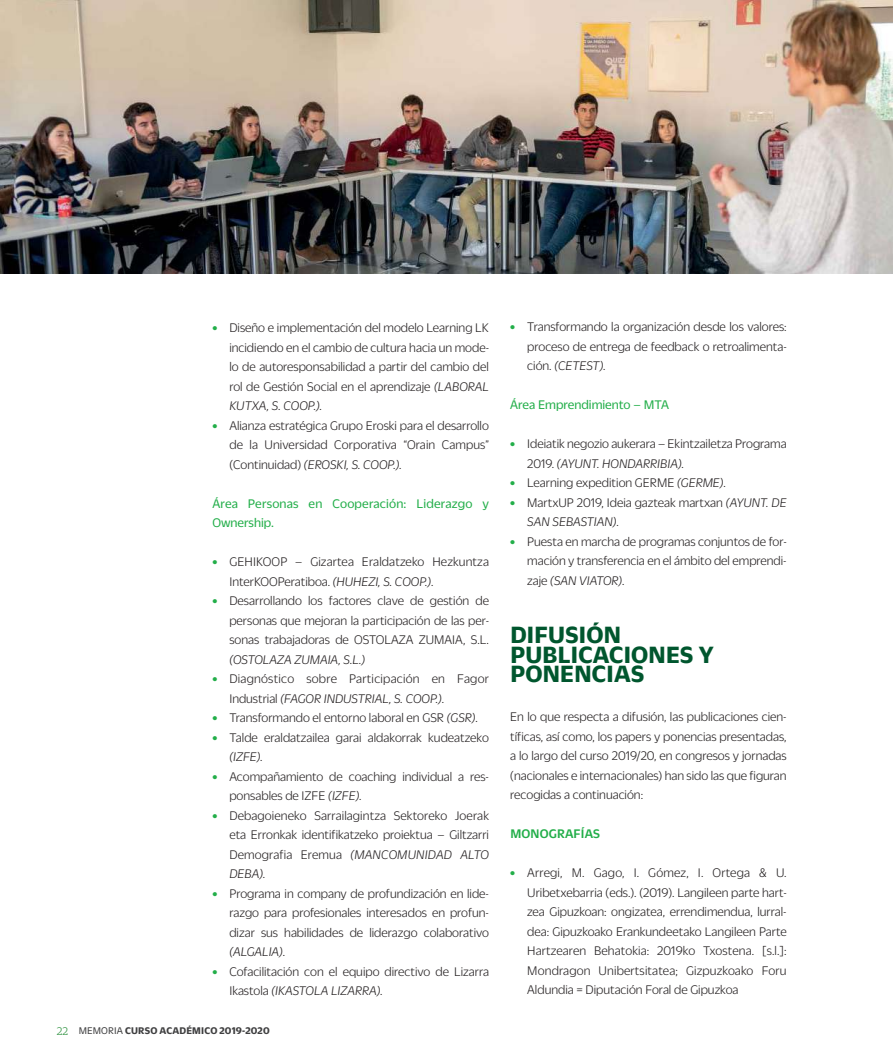
<style>
.page{position:relative;width:893px;height:1063px;background:#fff}
.page>*{position:absolute;margin:0;border:0;box-sizing:border-box;transform-origin:0 0}
.t1{font:700 25.5px/19.5px "Duplicate Sans";letter-spacing:.01em;color:#00562e}
.t2{font:300 13.5px/19.5px "Duplicate Sans";color:#231f20;text-align:justify}
.t3{font:300 13.5px/19.5px "Duplicate Sans";letter-spacing:.02em;color:#231f20}
.t4{font:13.5px/19.5px "Duplicate Sans";color:#22ae49}
.t5{font:italic 300 13.5px "Duplicate Sans";color:#231f20}
.t6{font:500 13.5px "Duplicate Sans";letter-spacing:.01em;color:#22ae49}
.t7{font:700 10.5px "Duplicate Sans";letter-spacing:.015em;color:#404041}
.s1{font-weight:800;color:#22ae49}
.s2{font-style:italic}
.s3{font-family:"Duplicate Slab";font-weight:300;font-size:12px;color:#2b903c}
.s4{font-weight:400}
</style>
<div class="page">
<img style="left:0;top:0;width:893px;height:273px">
<p class="t2" style="left:229px;top:319px;width:261px;text-indent:-17px"><span class="s1">•</span> Diseño e implementación del modelo Learning LK incidiendo en el cambio de cultura hacia un mode&shy;lo de autoresponsabilidad a partir del cambio del rol de Gestión Social en el aprendizaje <span class="s2">(LABORAL KUTXA, S. COOP.).</span></p>
<p class="t2" style="left:229px;top:416px;width:261px;text-indent:-17px"><span class="s1">•</span> Alianza estratégica Grupo Eroski para el desarrollo de la Universidad Corporativa “Orain Campus” (Continuidad) <span class="s2">(EROSKI, S. COOP.).</span></p>
<p class="t4" style="left:212px;top:494px;width:278px">Área Personas en Cooperación: Liderazgo y<br>Ownership.</p>
<p class="t2" style="left:229px;top:553px;width:261px;text-indent:-17px"><span class="s1">•</span> GEHIKOOP – Gizartea Eraldatzeko Hezkuntza<br>InterKOOPeratiboa. <span class="s2">(HUHEZI, S. COOP.).</span></p>
<p class="t2" style="left:229px;top:592px;width:261px;text-indent:-17px"><span class="s1">•</span> Desarrollando los factores clave de gestión de personas que mejoran la participación de las per&shy;sonas trabajadoras de OSTOLAZA ZUMAIA, S.L.</p>
<p class="t5" style="left:229px;top:655px;width:137px">(OSTOLAZA ZUMAIA, S.L.)</p>
<p class="t3" style="left:229px;top:670px;width:261px;text-indent:-17px"><span class="s1">•</span> Diagnóstico sobre Participación en Fagor<br>Industrial <span class="s2">(FAGOR INDUSTRIAL, S. COOP.).</span></p>
<p class="t2" style="left:212px;top:709px;width:267px"><span class="s1">•</span> Transformando el entorno laboral en GSR <span class="s2">(GSR).</span></p>
<p class="t2" style="left:229px;top:728px;width:261px;text-indent:-17px"><span class="s1">•</span> Talde eraldatzailea garai aldakorrak kudeatzeko <span class="s2">(IZFE).</span></p>
<p class="t2" style="left:229px;top:767px;width:261px;text-indent:-17px"><span class="s1">•</span> Acompañamiento de coaching individual a res&shy;ponsables de IZFE <span class="s2">(IZFE).</span></p>
<p class="t2" style="left:229px;top:806px;width:261px;text-indent:-17px"><span class="s1">•</span> Debagoieneko Sarrailagintza Sektoreko Joerak eta Erronkak identifikatzeko proiektua – Giltzarri Demografia Eremua <span class="s2">(MANCOMUNIDAD ALTO DEBA).</span></p>
<p class="t2" style="left:229px;top:884px;width:261px;text-indent:-17px"><span class="s1">•</span> Programa in company de profundización en lide&shy;razgo para profesionales interesados en profun&shy;dizar sus habilidades de liderazgo colaborativo</p>
<p class="t5" style="left:229px;top:947px;width:57px">(ALGALIA).</p>
<p class="t2" style="left:229px;top:962px;width:261px;text-indent:-17px"><span class="s1">•</span> Cofacilitación con el equipo directivo de Lizarra<br>Ikastola <span class="s2">(IKASTOLA LIZARRA).</span></p>
<p class="t7" style="left:57px;top:1027px;width:214px"><span class="s3">22</span> <span class="s4">MEMORIA</span> CURSO ACADÉMICO 2019-2020</p>
<p class="t2" style="left:527px;top:318px;width:261px;text-indent:-17px"><span class="s1">•</span> Transformando la organización desde los valores: proceso de entrega de feedback o retroalimenta&shy;ción. <span class="s2">(CETEST).</span></p>
<p class="t4" style="left:510px;top:396px;width:160px">Área Emprendimiento – MTA</p>
<p class="t2" style="left:527px;top:435px;width:261px;text-indent:-17px"><span class="s1">•</span> Ideiatik negozio aukerara – Ekintzailetza Programa<br>2019. <span class="s2">(AYUNT. HONDARRIBIA).</span></p>
<p class="t2" style="left:510px;top:474px;width:217px"><span class="s1">•</span> Learning expedition GERME <span class="s2">(GERME).</span></p>
<p class="t2" style="left:527px;top:494px;width:261px;text-indent:-17px"><span class="s1">•</span> MartxUP 2019, Ideia gazteak martxan <span class="s2">(AYUNT. DE<br>SAN SEBASTIAN).</span></p>
<p class="t2" style="left:527px;top:533px;width:261px;text-indent:-17px"><span class="s1">•</span> Puesta en marcha de programas conjuntos de for&shy;mación y transferencia en el ámbito del emprendi&shy;zaje <span class="s2">(SAN VIATOR).</span></p>
<h1 class="t1" style="left:510px;top:627px;width:205px">DIFUSIÓN<br>PUBLICACIONES Y<br>PONENCIAS</h1>
<p class="t2" style="left:510px;top:708px;width:278px">En lo que respecta a difusión, las publicaciones cien&shy;tíficas, así como, los papers y ponencias presentadas, a lo largo del curso 2019/20, en congresos y jornadas (nacionales e internacionales) han sido las que figuran recogidas a continuación:</p>
<p class="t6" style="left:510px;top:829px;width:91px">MONOGRAFÍAS</p>
<p class="t2" style="left:527px;top:864px;width:261px;text-indent:-17px"><span class="s1">•</span> Arregi, M. Gago, I. Gómez, I. Ortega &amp; U.<br>Uribetxebarria (eds.). (2019). Langileen parte hart&shy;zea Gipuzkoan: ongizatea, errendimendua, lurral&shy;dea: Gipuzkoako Erankundeetako Langileen Parte Hartzearen Behatokia: 2019ko Txostena. [s.l.]:<br>Mondragon Unibertsitatea; Gizpuzkoako Foru Aldundia = Diputación Foral de Gipuzkoa</p>
</div>
